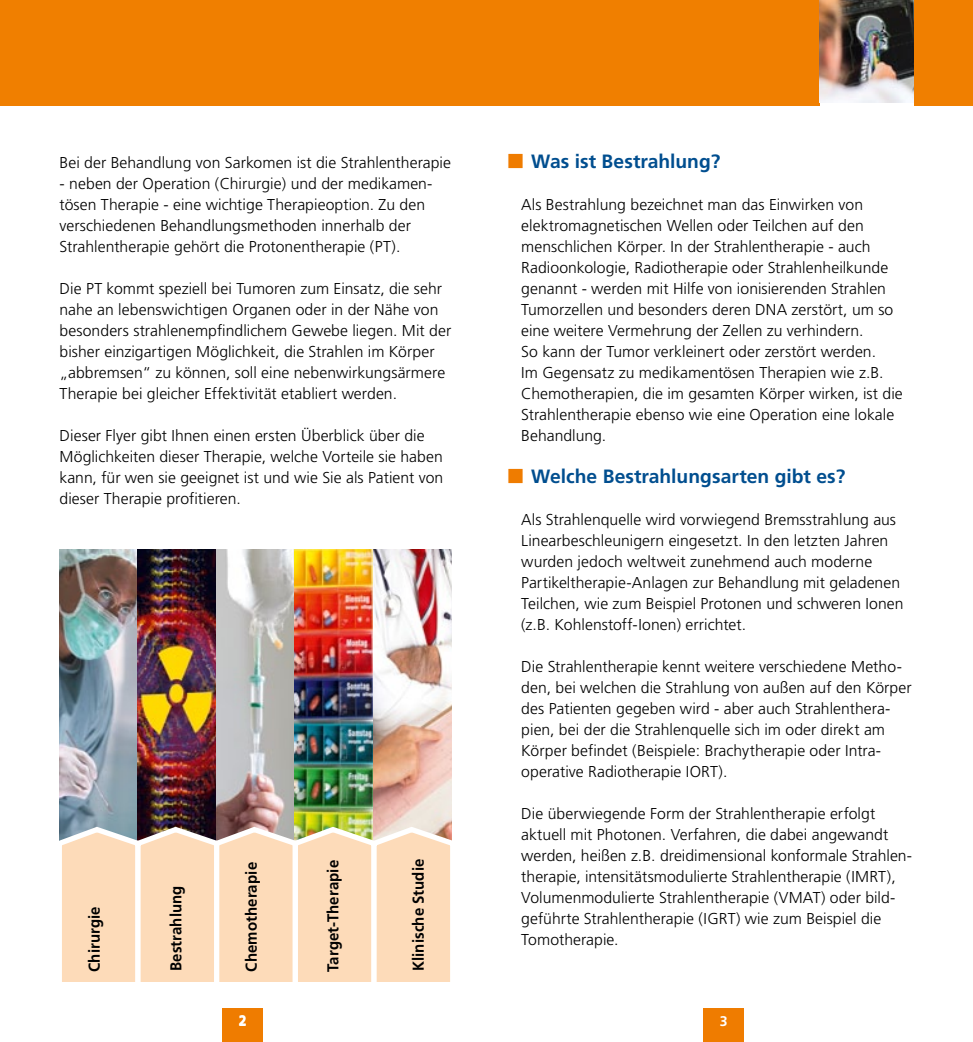
<style>
.page{position:relative;width:973px;height:1042px;background:#fff}
.page>*{position:absolute;margin:0;border:0;box-sizing:border-box;transform-origin:0 0}
.t1{font:24.5px "Wingdings";color:#ef7c00}
.t2{font:700 19.25px "Frutiger";color:#004e8f}
.t3{font:300 15.75px/21px "Frutiger";letter-spacing:.005em;color:#000}
.t4{font:700 15.75px "Frutiger";letter-spacing:.01em;color:#000;scale:.95 1}
.t5{font:700 14px "Frutiger";color:#fff}
</style>
<div class="page">
<div style="left:0;top:0;width:972px;height:105px;background:#f07f00"></div>
<div style="left:222px;top:1008px;width:40px;height:34px;background:#ef7c00"></div>
<div style="left:703px;top:1008px;width:40px;height:34px;background:#ef7c00"></div>
<img style="left:59px;top:549px;width:392px;height:275px">
<svg style="left:59px;top:824px;width:393px;height:158px;background:#f6d9bb"></svg>
<svg style="left:819px;top:102px;width:94px;height:3px"></svg>
<img style="left:819px;top:0;width:94px;height:102px">
<p class="t3" style="left:60px;top:152px;width:393px">Bei der Behandlung von Sarkomen ist die Strahlentherapie</p>
<p class="t3" style="left:60px;top:173px;width:374px">- neben der Operation (Chirurgie) und der medikamen&shy;tösen Therapie - eine wichtige Therapieoption. Zu den verschiedenen Behandlungsmethoden innerhalb der Strahlentherapie gehört die Protonentherapie (PT).</p>
<p class="t3" style="left:60px;top:278px;width:393px">Die PT kommt speziell bei Tumoren zum Einsatz, die sehr nahe an lebenswichtigen Organen oder in der Nähe von besonders strahlenempfindlichem Gewebe liegen. Mit der bisher einzigartigen Möglichkeit, die Strahlen im Körper „abbremsen“ zu können, soll eine nebenwirkungsärmere Therapie bei gleicher Effektivität etabliert werden.</p>
<p class="t3" style="left:60px;top:425px;width:385px">Dieser Flyer gibt Ihnen einen ersten Überblick über die Möglichkeiten dieser Therapie, welche Vorteile sie haben kann, für wen sie geeignet ist und wie Sie als Patient von dieser Therapie profitieren.</p>
<p class="t4" style="left:85px;top:972px;width:70px;rotate:-90deg">Chirurgie</p>
<p class="t4" style="left:167px;top:971px;width:92px;rotate:-90deg">Bestrahlung</p>
<p class="t4" style="left:242px;top:972px;width:117px;rotate:-90deg">Chemotherapie</p>
<p class="t4" style="left:324px;top:972px;width:120px;rotate:-90deg">Target-Therapie</p>
<p class="t4" style="left:409px;top:971px;width:120px;rotate:-90deg">Klinische Studie</p>
<p class="t2" style="left:531px;top:150px;width:191px">Was ist Bestrahlung?</p>
<p class="t3" style="left:521px;top:194px;width:383px">Als Bestrahlung bezeichnet man das Einwirken von elektromagnetischen Wellen oder Teilchen auf den menschlichen Körper. In der Strahlentherapie - auch Radioonkologie, Radiotherapie oder Strahlenheilkunde genannt - werden mit Hilfe von ionisierenden Strahlen Tumorzellen und besonders deren DNA zerstört, um so eine weitere Vermehrung der Zellen zu verhindern.<br>So kann der Tumor verkleinert oder zerstört werden.<br>Im Gegensatz zu medikamentösen Therapien wie z.B.<br>Chemotherapien, die im gesamten Körper wirken, ist die Strahlentherapie ebenso wie eine Operation eine lokale Behandlung.</p>
<p class="t2" style="left:531px;top:465px;width:315px">Welche Bestrahlungsarten gibt es?</p>
<p class="t3" style="left:521px;top:509px;width:384px">Als Strahlenquelle wird vorwiegend Bremsstrahlung aus Linearbeschleunigern eingesetzt. In den letzten Jahren wurden jedoch weltweit zunehmend auch moderne Partikeltherapie-Anlagen zur Behandlung mit geladenen Teilchen, wie zum Beispiel Protonen und schweren Ionen (z.B. Kohlenstoff-Ionen) errichtet.</p>
<p class="t3" style="left:521px;top:656px;width:392px">Die Strahlentherapie kennt weitere verschiedene Metho&shy;den, bei welchen die Strahlung von außen auf den Körper des Patienten gegeben wird - aber auch Strahlenthera&shy;pien, bei der die Strahlenquelle sich im oder direkt am Körper befindet (Beispiele: Brachytherapie oder Intra&shy;operative Radiotherapie IORT).</p>
<p class="t3" style="left:521px;top:803px;width:392px">Die überwiegende Form der Strahlentherapie erfolgt aktuell mit Photonen. Verfahren, die dabei angewandt werden, heißen z.B. dreidimensional konformale Strahlen&shy;therapie, intensitätsmodulierte Strahlentherapie (IMRT), Volumenmodulierte Strahlentherapie (VMAT) oder bild&shy;geführte Strahlentherapie (IGRT) wie zum Beispiel die Tomotherapie.</p>
<h1 class="t1" style="left:506px;top:148px;width:20px">■</h1>
<h1 class="t1" style="left:506px;top:463px;width:20px">■</h1>
<p class="t5" style="left:239px;top:1012px;width:9px">2</p>
<p class="t5" style="left:719px;top:1012px;width:9px">3</p>
</div>
